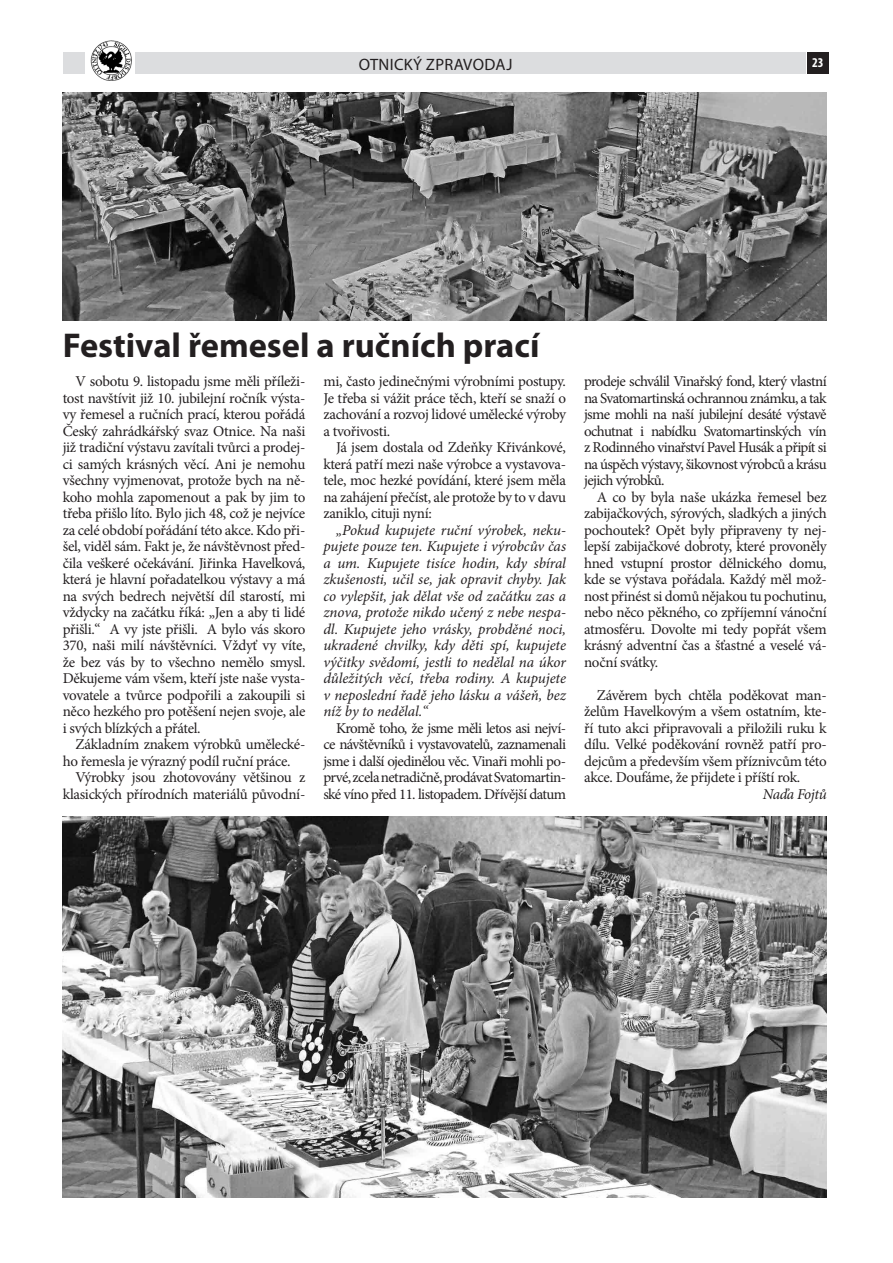
<style>
.page{position:relative;width:893px;height:1263px;background:#fff}
.page>*{position:absolute;margin:0;border:0;box-sizing:border-box;transform-origin:0 0}
.t1{font:700 34.5px "Myriad Pro";color:#231f20}
.t2{font:16.5px "Myriad Pro";letter-spacing:.02em;color:#231f20}
.t3{font:15px/16.5px "Minion Pro";letter-spacing:-.025em;color:#231f20;text-align:justify}
.t4{font:italic 15px/16.5px "Minion Pro";letter-spacing:-.005em;color:#231f20;text-align:justify}
.t5{font:italic 15px "Minion Pro";letter-spacing:-.03em;color:#231f20}
.t6{font:700 condensed 13.5px "Myriad Pro";color:#fff}
</style>
<div class="page">
<div style="left:63px;top:52px;width:742px;height:22px;background:#dcdddf"></div>
<div style="left:808px;top:52px;width:21px;height:22px;background:#231f20"></div>
<div style="left:86px;top:39px;width:49px;height:41px;background:#fff"></div>
<img style="left:90px;top:40px;width:42px;height:40px">
<img style="left:63px;top:93px;width:764px;height:228px">
<img style="left:63px;top:817px;width:764px;height:380px">
<p class="t2" style="left:359px;top:54px;width:155px">OTNICKÝ ZPRAVODAJ</p>
<p class="t6" style="left:812px;top:54px;width:13px">23</p>
<h1 class="t1" style="left:63px;top:323px;width:478px">Festival řemesel a ručních prací</h1>
<p class="t3" style="left:63px;top:373px;width:244px;text-indent:13px">V sobotu 9. listopadu jsme měli příleži&shy;tost navštívit již 10. jubilejní ročník výsta&shy;vy řemesel a ručních prací, kterou pořádá Český zahrádkářský svaz Otnice. Na naši již tradiční výstavu zavítali tvůrci a prodej&shy;ci samých krásných věcí. Ani je nemohu všechny vyjmenovat, protože bych na ně&shy;koho mohla zapomenout a pak by jim to třeba přišlo líto. Bylo jich 48, což je nejvíce za celé období pořádání této akce. Kdo při&shy;šel, viděl sám. Fakt je, že návštěvnost před&shy;čila veškeré očekávání. Jiřinka Havelková, která je hlavní pořadatelkou výstavy a má na svých bedrech největší díl starostí, mi vždycky na začátku říká: „Jen a aby ti lidé přišli.“ A vy jste přišli. A bylo vás skoro 370, naši milí návštěvníci. Vždyť vy víte, že bez vás by to všechno nemělo smysl.<br>Děkujeme vám všem, kteří jste naše vysta&shy;vovatele a tvůrce podpořili a zakoupili si něco hezkého pro potěšení nejen svoje, ale i svých blízkých a přátel.</p>
<p class="t3" style="left:75px;top:736px;width:231px">Základním znakem výrobků umělecké-</p>
<p class="t3" style="left:63px;top:753px;width:229px">ho řemesla je výrazný podíl ruční práce.</p>
<p class="t3" style="left:75px;top:769px;width:231px">Výrobky jsou zhotovovány většinou z</p>
<p class="t3" style="left:63px;top:786px;width:244px">klasických přírodních materiálů původní-</p>
<p class="t3" style="left:323px;top:373px;width:244px">mi, často jedinečnými výrobními postupy.<br>Je třeba si vážit práce těch, kteří se snaží o zachování a rozvoj lidové umělecké výroby a tvořivosti.</p>
<p class="t3" style="left:323px;top:439px;width:244px;text-indent:13px">Já jsem dostala od Zdeňky Křivánkové, která patří mezi naše výrobce a vystavova&shy;tele, moc hezké povídání, které jsem měla na zahájení přečíst, ale protože by to v davu zaniklo, cituji nyní:</p>
<p class="t4" style="left:323px;top:522px;width:244px;text-indent:13px">„Pokud kupujete ruční výrobek, neku&shy;pujete pouze ten. Kupujete i výrobcův čas a um. Kupujete tisíce hodin, kdy sbíral zkušenosti, učil se, jak opravit chyby. Jak co vylepšit, jak dělat vše od začátku zas a znova, protože nikdo učený z nebe nespa&shy;dl. Kupujete jeho vrásky, probděné noci, ukradené chvilky, kdy děti spí, kupujete výčitky svědomí, jestli to nedělal na úkor důležitých věcí, třeba rodiny. A kupujete v neposlední řadě jeho lásku a vášeň, bez níž by to nedělal.“</p>
<p class="t3" style="left:323px;top:720px;width:244px;text-indent:13px">Kromě toho, že jsme měli letos asi nejví&shy;ce návštěvníků i vystavovatelů, zaznamenali jsme i další ojedinělou věc. Vinaři mohli po&shy;prvé, zcela netradičně, prodávat Svatomartin&shy;ské víno před 11. listopadem. Dřívější datum</p>
<p class="t3" style="left:584px;top:373px;width:244px">prodeje schválil Vinařský fond, který vlastní na Svatomartinská ochrannou známku, a tak jsme mohli na naší jubilejní desáté výstavě ochutnat i nabídku Svatomartinských vín z Rodinného vinařství Pavel Husák a připít si na úspěch výstavy, šikovnost výrobců a krásu jejich výrobků.</p>
<p class="t3" style="left:584px;top:489px;width:244px;text-indent:13px">A co by byla naše ukázka řemesel bez zabijačkových, sýrových, sladkých a jiných pochoutek? Opět byly připraveny ty nej&shy;lepší zabijačkové dobroty, které provoněly hned vstupní prostor dělnického domu, kde se výstava pořádala. Každý měl mož&shy;nost přinést si domů nějakou tu pochutinu, nebo něco pěkného, co zpříjemní vánoční atmosféru. Dovolte mi tedy popřát všem krásný adventní čas a šťastné a veselé vá&shy;noční svátky.</p>
<p class="t3" style="left:584px;top:687px;width:244px;text-indent:13px">Závěrem bych chtěla poděkovat man&shy;želům Havelkovým a všem ostatním, kte&shy;ří tuto akci připravovali a přiložili ruku k dílu. Velké poděkování rovněž patří pro&shy;dejcům a především všem příznivcům této akce. Doufáme, že přijdete i příští rok.</p>
<p class="t5" style="left:763px;top:784px;width:65px">Naďa Fojtů</p>
</div>
